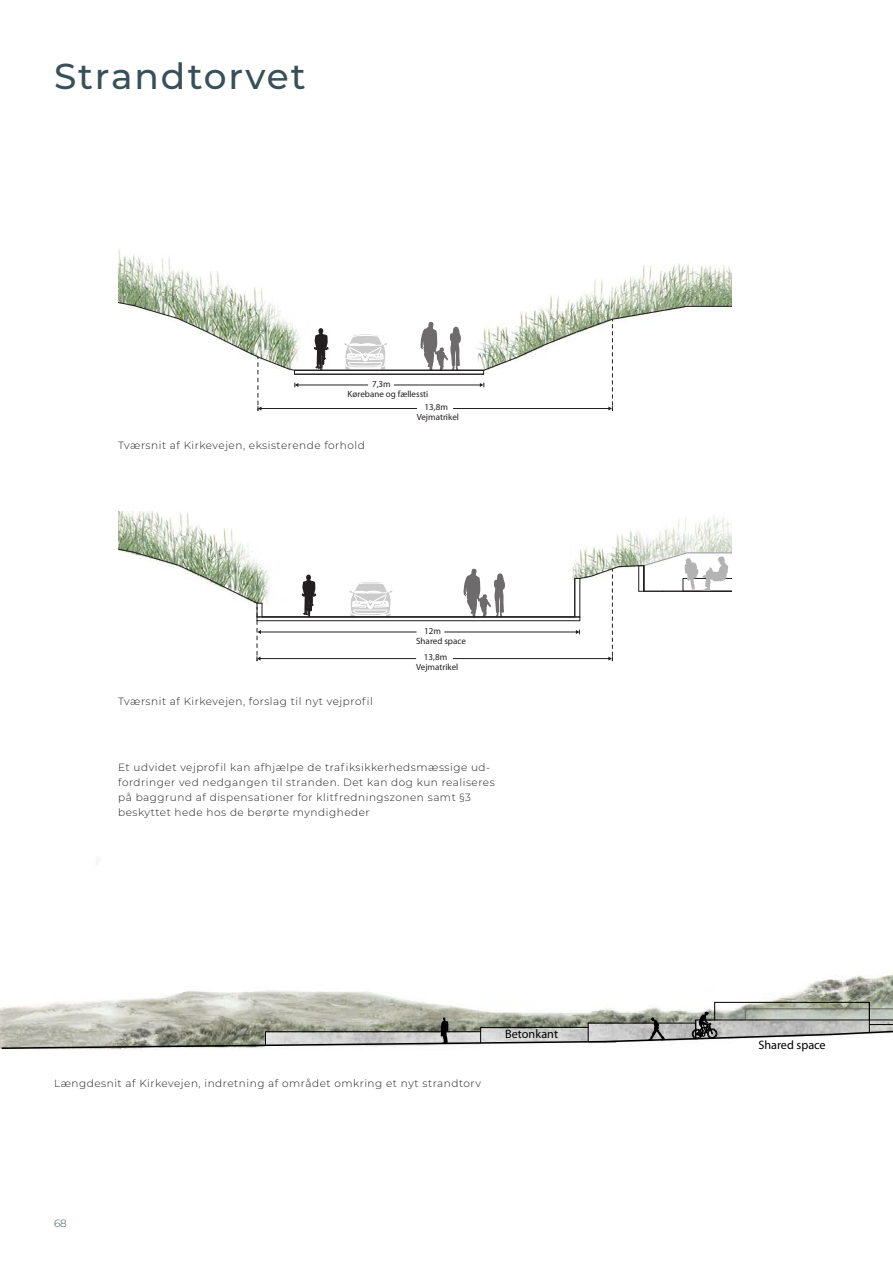
<style>
.page{position:relative;width:893px;height:1263px;background:#fff}
.page>*{position:absolute;margin:0;border:0;box-sizing:border-box;transform-origin:0 0}
.Overskrifter{font:500 36px "Montserrat";letter-spacing:.05em;color:#385158}
.t1{font:12.15px "Myriad Pro";color:#000}
.Billedtekst{font:300 10.5px/15px "Montserrat";letter-spacing:.05em;color:#231f20}
.t2{font:300 10.5px "Montserrat";color:#385158}
.t3{font:9px/10.1px "Myriad Pro";color:#231f20}
</style>
<div class="page">
<svg style="left:1px;top:974px;width:892px;height:76px"></svg>
<hr style="left:394px;top:385px;width:86px;height:1px;background:#231f20">
<svg style="left:480px;top:383px;width:5px;height:4px"></svg>
<hr style="left:298px;top:385px;width:70px;height:1px;background:#231f20">
<svg style="left:295px;top:383px;width:3px;height:4px"></svg>
<hr style="left:453px;top:408px;width:156px;height:1px;background:#231f20">
<hr style="left:261px;top:408px;width:156px;height:1px;background:#231f20">
<svg style="left:118px;top:250px;width:613px;height:121px"></svg>
<hr style="left:294px;top:374px;width:190px;height:1px;background:#231f20">
<div style="left:294px;top:370px;width:190px;height:4px;border:1px solid #231f20"></div>
<svg style="left:420px;top:322px;width:41px;height:49px"></svg>
<svg style="left:608px;top:319px;width:5px;height:91px"></svg>
<svg style="left:258px;top:357px;width:3px;height:53px"></svg>
<svg style="left:118px;top:511px;width:613px;height:150px"></svg>
<p class="Overskrifter" style="left:54px;top:51px;width:253px">Strandtorvet</p>
<p class="t3" style="left:348px;top:378px;width:82px;text-indent:24px">7,3m<br>Kørebane og fællessti</p>
<p class="t3" style="left:417px;top:402px;width:44px;text-align:center">13,8m<br>Vejmatrikel</p>
<p class="Billedtekst" style="left:118px;top:437px;width:248px">Tværsnit af Kirkevejen, eksisterende forhold</p>
<p class="Billedtekst" style="left:118px;top:693px;width:256px">Tværsnit af Kirkevejen, forslag til nyt vejprofil</p>
<p class="t3" style="left:416px;top:625px;width:51px;text-indent:8px">12m<br>Shared space</p>
<p class="t3" style="left:416px;top:652px;width:44px;text-align:center">13,8m<br>Vejmatrikel</p>
<p class="Billedtekst" style="left:118px;top:760px;width:378px">Et udvidet vejprofil kan afhjælpe de trafiksikkerhedsmæssige ud&shy;fordringer ved nedgangen til stranden. Det kan dog kun realiseres på baggrund af dispensationer for klitfredningszonen samt §3 beskyttet hede hos de berørte myndigheder</p>
<p class="Billedtekst" style="left:54px;top:1075px;width:428px">Længdesnit af Kirkevejen, indretning af området omkring et nyt strandtorv</p>
<p class="t1" style="left:505px;top:1027px;width:54px">Betonkant</p>
<p class="t2" style="left:54px;top:1216px;width:14px">68</p>
<p class="t1" style="left:758px;top:1037px;width:69px">Shared space</p>
</div>
